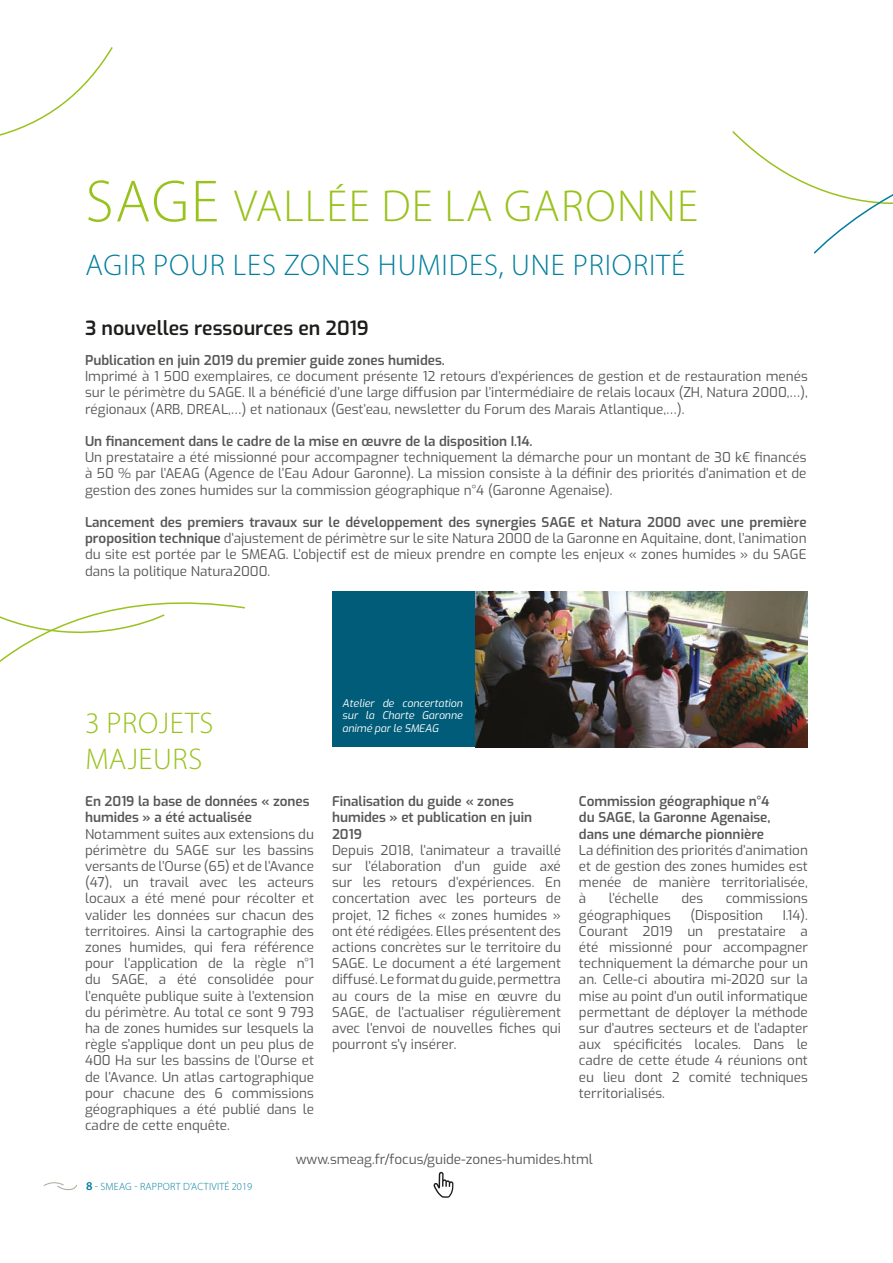
<style>
.page{position:relative;width:893px;height:1263px;background:#fff}
.page>*{position:absolute;margin:0;border:0;box-sizing:border-box;transform-origin:0 0}
.t1{font:300 45px "Myriad Pro";letter-spacing:.03em;color:#99c21d}
.t2{font:300 30px "Myriad Pro";letter-spacing:.03em;color:#007e9e}
.t3{font:300 30px/36px "Myriad Pro";letter-spacing:.02em;color:#99c21d}
.t4{font:600 19.5px "Exo";color:#1d1d1b}
.t5{font:13.5px/16.2px "Exo";color:#575756;text-align:justify}
.t6{font:600 13.5px/16.2px "Exo";color:#575756}
.t7{font:italic 10.5px/12.6px "Exo";color:#fff;text-align:justify}
.t8{font:300 10.5px "Myriad Pro";letter-spacing:.02em;color:#007d9e}
.s1{font-size:60px}
.s2{font-weight:600}
.s3{font-weight:600;font-size:12px}
</style>
<div class="page">
<svg style="left:43px;top:1182px;width:34px;height:8px"></svg>
<svg style="left:0;top:47px;width:113px;height:89px"></svg>
<svg style="left:0;top:602px;width:245px;height:60px"></svg>
<div style="left:332px;top:591px;width:476px;height:156px;background:#005c79"></div>
<img style="left:475px;top:591px;width:333px;height:156px">
<svg style="left:732px;top:131px;width:161px;height:123px"></svg>
<svg style="left:433px;top:1172px;width:20px;height:26px"></svg>
<h1 class="t1" style="left:86px;top:179px;width:614px"><span class="s1">SAGE</span> VALLÉE DE LA GARONNE</h1>
<h2 class="t2" style="left:85px;top:247px;width:601px">AGIR POUR LES ZONES HUMIDES, UNE PRIORITÉ</h2>
<h3 class="t4" style="left:85px;top:313px;width:285px">3 nouvelles ressources en 2019</h3>
<p class="t6" style="left:85px;top:351px;width:361px">Publication en juin 2019 du premier guide zones humides.</p>
<p class="t5" style="left:85px;top:367px;width:724px">Imprimé à 1 500 exemplaires, ce document présente 12 retours d’expériences de gestion et de restauration menés sur le périmètre du SAGE. Il a bénéficié d’une large diffusion par l’intermédiaire de relais locaux (ZH, Natura 2000,…), régionaux (ARB, DREAL,…) et nationaux (Gest’eau, newsletter du Forum des Marais Atlantique,…).</p>
<p class="t6" style="left:85px;top:432px;width:449px">Un financement dans le cadre de la mise en œuvre de la disposition I.14.</p>
<p class="t5" style="left:85px;top:448px;width:723px">Un prestataire a été missionné pour accompagner techniquement la démarche pour un montant de 30 k€ financés à 50 % par l’AEAG (Agence de l’Eau Adour Garonne). La mission consiste à la définir des priorités d’animation et de gestion des zones humides sur la commission géographique n°4 (Garonne Agenaise).</p>
<p class="t5" style="left:85px;top:513px;width:723px"><span class="s2">Lancement des premiers travaux sur le développement des synergies SAGE et Natura 2000 avec une première proposition technique</span> d’ajustement de périmètre sur le site Natura 2000 de la Garonne en Aquitaine, dont, l’animation du site est portée par le SMEAG. L’objectif est de mieux prendre en compte les enjeux « zones humides » du SAGE dans la politique Natura2000.</p>
<h2 class="t3" style="left:85px;top:705px;width:130px">3 PROJETS<br>MAJEURS</h2>
<p class="t6" style="left:85px;top:792px;width:226px">En 2019 la base de données « zones humides » a été actualisée</p>
<p class="t5" style="left:85px;top:825px;width:230px">Notamment suites aux extensions du périmètre du SAGE sur les bassins versants de l’Ourse (65) et de l’Avance (47), un travail avec les acteurs locaux a été mené pour récolter et valider les données sur chacun des territoires. Ainsi la cartographie des zones humides, qui fera référence pour l’application de la règle n°1 du SAGE, a été consolidée pour l’enquête publique suite à l’extension du périmètre. Au total ce sont 9 793 ha de zones humides sur lesquels la règle s’applique dont un peu plus de 400 Ha sur les bassins de l’Ourse et de l’Avance. Un atlas cartographique pour chacune des 6 commissions géographiques a été publié dans le cadre de cette enquête.</p>
<p class="t7" style="left:342px;top:696px;width:122px">Atelier de concertation sur la Charte Garonne animé par le SMEAG</p>
<p class="t6" style="left:332px;top:792px;width:202px">Finalisation du guide « zones humides » et publication en juin<br>2019</p>
<p class="t5" style="left:332px;top:841px;width:230px">Depuis 2018, l’animateur a travaillé sur l’élaboration d’un guide axé sur les retours d’expériences. En concertation avec les porteurs de projet, 12 fiches « zones humides » ont été rédigées. Elles présentent des actions concrètes sur le territoire du SAGE. Le document a été largement diffusé. Le format du guide, permettra au cours de la mise en œuvre du SAGE, de l’actualiser régulièrement avec l’envoi de nouvelles fiches qui pourront s’y insérer.</p>
<p class="t6" style="left:579px;top:792px;width:193px;text-align:justify">Commission géographique n°4 du SAGE, la Garonne Agenaise, dans une démarche pionnière</p>
<p class="t5" style="left:579px;top:841px;width:230px">La définition des priorités d’animation et de gestion des zones humides est menée de manière territorialisée, à</p>
<p class="t5" style="left:609px;top:889px;width:52px">l’échelle</p>
<p class="t5" style="left:681px;top:889px;width:23px">des</p>
<p class="t5" style="left:726px;top:889px;width:84px">commissions</p>
<p class="t5" style="left:579px;top:906px;width:93px">géographiques</p>
<p class="t5" style="left:690px;top:906px;width:74px">(Disposition</p>
<p class="t5" style="left:579px;top:906px;width:230px;text-indent:204px">I.14).<br>Courant 2019 un prestataire a été missionné pour accompagner techniquement la démarche pour un an. Celle-ci aboutira mi-2020 sur la mise au point d’un outil informatique permettant de déployer la méthode sur d’autres secteurs et de l’adapter aux spécificités locales. Dans le cadre de cette étude 4 réunions ont eu lieu dont 2 comité techniques territorialisés.</p>
<p class="t8" style="left:86px;top:1180px;width:168px"><span class="s3">8</span> - SMEAG - RAPPORT D’ACTIVITÉ 2019</p>
<p class="t5" style="left:296px;top:1150px;width:299px">www.smeag.fr/focus/guide-zones-humides.html</p>
</div>
